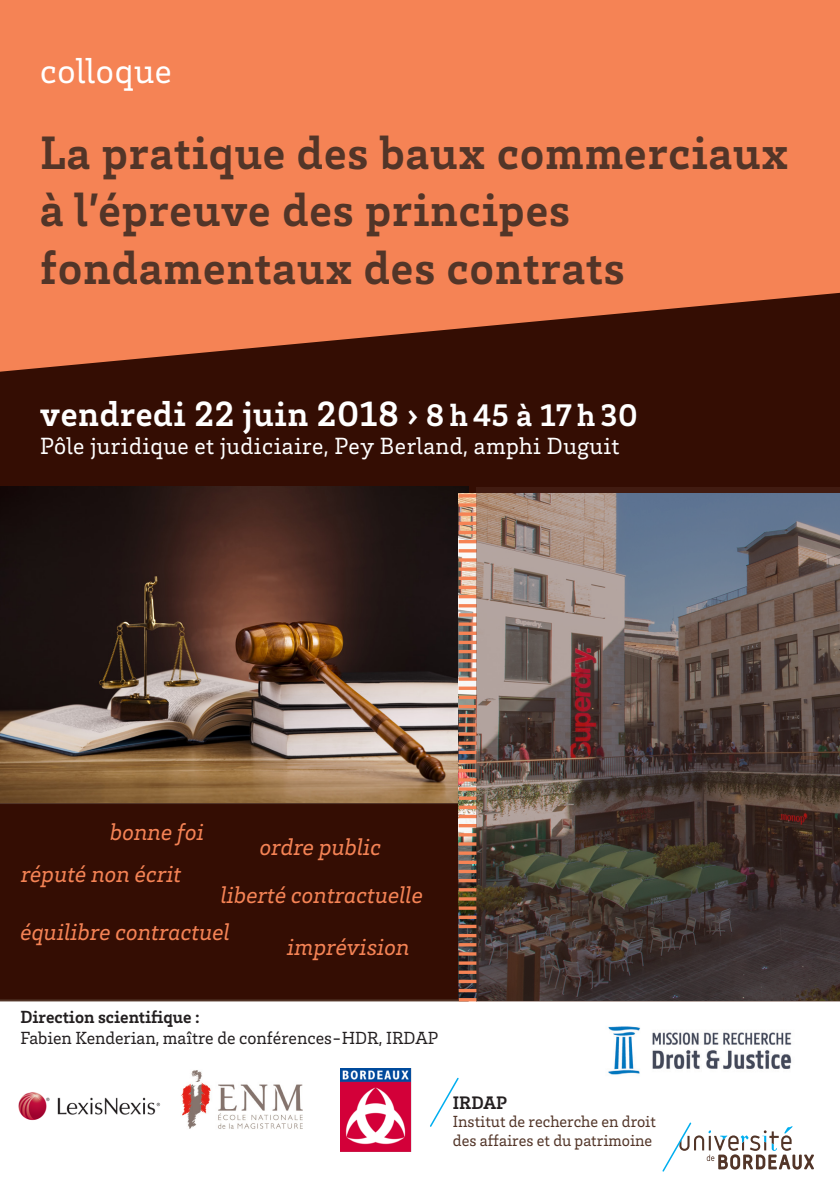
<style>
.page{position:relative;width:840px;height:1191px;background:#fff}
.page>*{position:absolute;margin:0;border:0;box-sizing:border-box;transform-origin:0 0}
._2_affA3_date_et_hor{font:700 48px/57.6px "Brix Slab";letter-spacing:.02em;color:#523528}
._2_affA3_date_et_hor-2{font:700 36px "Brix Slab";letter-spacing:.02em;color:#fff}
._1_affA3_titre_manif{font:36px "Brix Slab";letter-spacing:.02em;color:#fff}
.t1{font:italic 24px "Brix Slab";color:#f58355}
._2_affA3_date_et_hor-3{font:24px "Brix Slab";letter-spacing:.02em;color:#fff}
.t2{font:700 18.6px "Brix Slab";color:#231f20}
.t3{font:18px "Brix Slab";color:#231f20}
.t4{font:700 18px "Brix Slab";color:#231f20}
.t5{font:16.4px/18.6px "Brix Slab";color:#523528}
.s1{font-size:32px}
</style>
<div class="page">
<div style="left:0;top:802px;width:458px;height:199px;background:#340d03"></div>
<div style="left:0;top:0;width:839px;height:448px;background:#f58355"></div>
<svg style="left:0;top:293px;width:839px;height:200px;fill:#340d03"></svg>
<svg style="left:430px;top:1077px;width:28px;height:49px"></svg>
<svg style="left:662px;top:1122px;width:151px;height:49px"></svg>
<img style="left:0;top:486px;width:468px;height:316px">
<img style="left:458px;top:493px;width:18px;height:505px">
<hr style="left:458px;top:998px;width:18px;height:3px;background:#f58355">
<hr style="left:458px;top:989px;width:18px;height:3px;background:#f58355">
<svg style="left:458px;top:979px;width:18px;height:4px"></svg>
<svg style="left:458px;top:970px;width:18px;height:4px"></svg>
<hr style="left:458px;top:961px;width:18px;height:3px;background:#f58355">
<hr style="left:458px;top:952px;width:18px;height:3px;background:#f58355">
<hr style="left:458px;top:943px;width:18px;height:3px;background:#f58355">
<hr style="left:458px;top:934px;width:18px;height:3px;background:#f58355">
<svg style="left:458px;top:924px;width:18px;height:4px"></svg>
<svg style="left:458px;top:915px;width:18px;height:4px"></svg>
<hr style="left:458px;top:906px;width:18px;height:3px;background:#f58355">
<hr style="left:458px;top:897px;width:18px;height:3px;background:#f58355">
<hr style="left:458px;top:888px;width:18px;height:3px;background:#f58355">
<hr style="left:458px;top:879px;width:18px;height:3px;background:#f58355">
<svg style="left:458px;top:869px;width:18px;height:4px"></svg>
<svg style="left:458px;top:860px;width:18px;height:4px"></svg>
<svg style="left:458px;top:851px;width:18px;height:4px"></svg>
<hr style="left:458px;top:842px;width:18px;height:3px;background:#f58355">
<hr style="left:458px;top:833px;width:18px;height:3px;background:#f58355">
<hr style="left:458px;top:824px;width:18px;height:3px;background:#f58355">
<hr style="left:458px;top:815px;width:18px;height:3px;background:#f58355">
<svg style="left:458px;top:805px;width:18px;height:4px"></svg>
<svg style="left:458px;top:796px;width:18px;height:4px"></svg>
<hr style="left:458px;top:787px;width:18px;height:3px;background:#f58355">
<hr style="left:458px;top:778px;width:18px;height:3px;background:#f58355">
<hr style="left:458px;top:769px;width:18px;height:3px;background:#f58355">
<hr style="left:458px;top:760px;width:18px;height:3px;background:#f58355">
<svg style="left:458px;top:750px;width:18px;height:4px"></svg>
<svg style="left:458px;top:741px;width:18px;height:4px"></svg>
<hr style="left:458px;top:732px;width:18px;height:3px;background:#f58355">
<hr style="left:458px;top:723px;width:18px;height:3px;background:#f58355">
<hr style="left:458px;top:714px;width:18px;height:3px;background:#f58355">
<hr style="left:458px;top:705px;width:18px;height:3px;background:#f58355">
<svg style="left:458px;top:695px;width:18px;height:4px"></svg>
<svg style="left:458px;top:686px;width:18px;height:4px"></svg>
<svg style="left:458px;top:677px;width:18px;height:4px"></svg>
<hr style="left:458px;top:668px;width:18px;height:3px;background:#f58355">
<hr style="left:458px;top:659px;width:18px;height:3px;background:#f58355">
<hr style="left:458px;top:650px;width:18px;height:3px;background:#f58355">
<hr style="left:458px;top:641px;width:18px;height:3px;background:#f58355">
<svg style="left:458px;top:631px;width:18px;height:4px"></svg>
<svg style="left:458px;top:622px;width:18px;height:4px"></svg>
<hr style="left:458px;top:613px;width:18px;height:3px;background:#f58355">
<hr style="left:458px;top:604px;width:18px;height:3px;background:#f58355">
<hr style="left:458px;top:595px;width:18px;height:3px;background:#f58355">
<hr style="left:458px;top:586px;width:18px;height:3px;background:#f58355">
<svg style="left:458px;top:576px;width:18px;height:4px"></svg>
<svg style="left:458px;top:567px;width:18px;height:4px"></svg>
<hr style="left:458px;top:558px;width:18px;height:3px;background:#f58355">
<hr style="left:458px;top:549px;width:18px;height:3px;background:#f58355">
<hr style="left:458px;top:540px;width:18px;height:3px;background:#f58355">
<hr style="left:458px;top:531px;width:18px;height:3px;background:#f58355">
<svg style="left:458px;top:521px;width:18px;height:4px"></svg>
<svg style="left:458px;top:512px;width:18px;height:4px"></svg>
<svg style="left:458px;top:503px;width:18px;height:4px"></svg>
<hr style="left:458px;top:494px;width:18px;height:3px;background:#f58355">
<svg style="left:476px;top:486px;width:363px;height:515px;background:#5c514e"></svg>
<img style="left:341px;top:1068px;width:70px;height:83px">
<img style="left:18px;top:1092px;width:143px;height:29px">
<img style="left:181px;top:1070px;width:122px;height:59px">
<img style="left:608px;top:1026px;width:184px;height:49px">
<p class="_1_affA3_titre_manif" style="left:40px;top:48px;width:133px">colloque</p>
<p class="_2_affA3_date_et_hor" style="left:40px;top:122px;width:749px">La pratique des baux commerciaux à l’épreuve des principes fondamentaux des contrats</p>
<p class="_2_affA3_date_et_hor-2" style="left:40px;top:390px;width:598px">vendredi 22 juin 2018 <span class="s1">› 8 h 45 à 17 h 30</span></p>
<p class="_2_affA3_date_et_hor-3" style="left:40px;top:431px;width:580px">Pôle juridique et judiciaire, Pey Berland, amphi Duguit</p>
<p class="t1" style="left:110px;top:815px;width:95px">bonne foi</p>
<p class="t1" style="left:21px;top:857px;width:162px">réputé non écrit</p>
<p class="t1" style="left:260px;top:831px;width:123px">ordre public</p>
<p class="t1" style="left:221px;top:879px;width:204px">liberté contractuelle</p>
<p class="t1" style="left:20px;top:915px;width:211px">équilibre contractuel</p>
<p class="t1" style="left:287px;top:931px;width:124px">imprévision</p>
<p class="t4" style="left:20px;top:1005px;width:181px">Direction scientifique :</p>
<p class="t3" style="left:20px;top:1026px;width:419px">Fabien Kenderian, maître de conférences-HDR, IRDAP</p>
<p class="t2" style="left:452px;top:1090px;width:56px">IRDAP</p>
<p class="t5" style="left:452px;top:1111px;width:204px">Institut de recherche en droit des affaires et du patrimoine</p>
</div>
